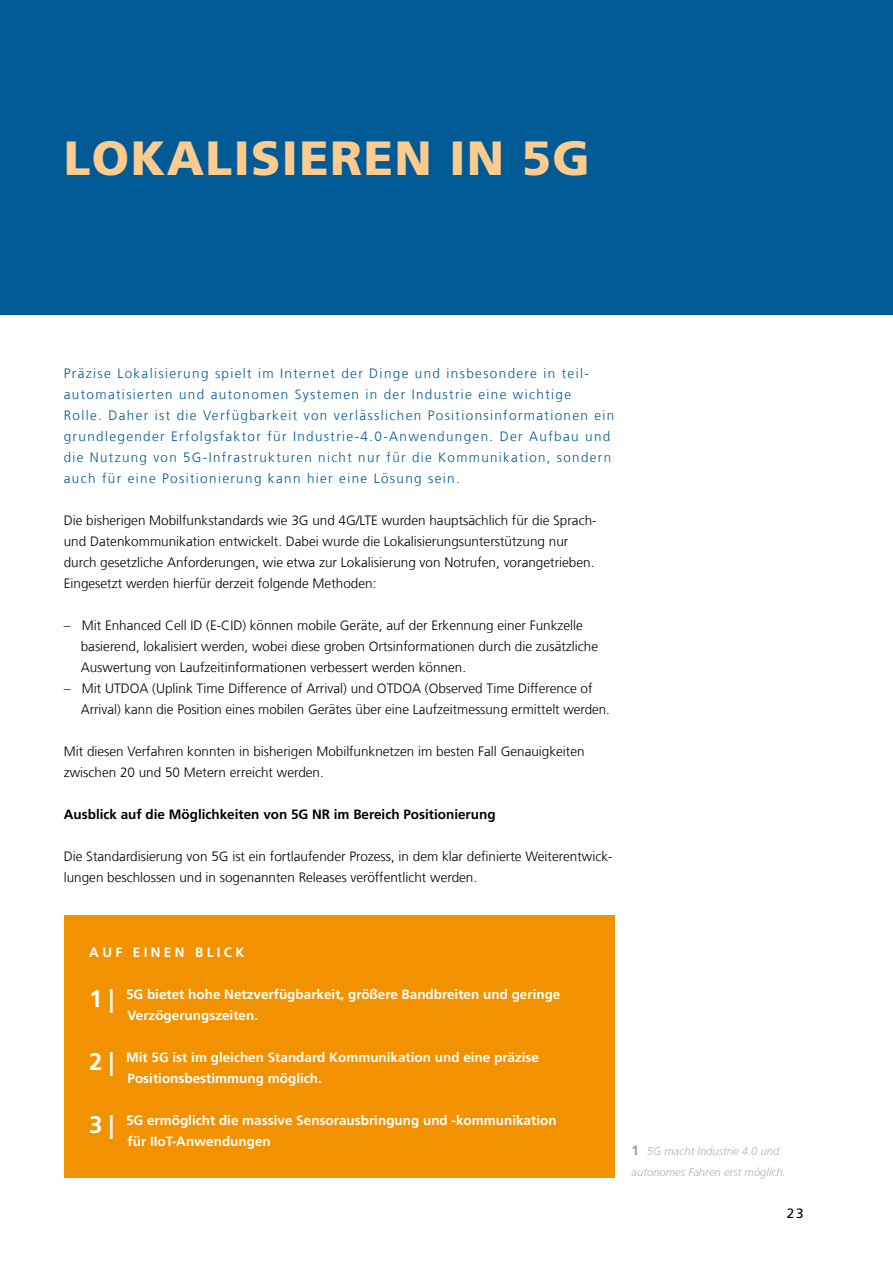
<style>
.page{position:relative;width:893px;height:1263px;background:#fff}
.page>*{position:absolute;margin:0;border:0;box-sizing:border-box;transform-origin:0 0}
.t1{font:900 48px "Frutiger LT Com";letter-spacing:.03em;color:#fccb8e}
.t2{font:300 13.5px/21px "Frutiger LT Com";color:#000}
.t3{font:300 13.5px/21px "Frutiger LT Com";letter-spacing:.1em;color:#005a95}
.t4{font:700 13.5px/21px "Frutiger LT Com";color:#fff}
.t5{font:700 13.5px "Frutiger LT Com";color:#000}
.t6{font:700 13.5px "Frutiger LT Com";letter-spacing:.25em;color:#fff}
.t7{font:13.5px "Frutiger LT Com";color:#000}
.t8{font:italic 300 11.25px/21px "Frutiger LT Com";color:#b3b2b2}
.s1{font-size:24px}
.s2{font-weight:700;font-style:normal;font-size:13.5px;color:#9d9d9c}
</style>
<div class="page">
<div style="left:0;top:0;width:893px;height:315px;background:#005a95"></div>
<div style="left:64px;top:916px;width:550px;height:262px;background:#f39200"></div>
<h1 class="t1" style="left:64px;top:130px;width:528px">LOKALISIEREN IN 5G</h1>
<p class="t3" style="left:64px;top:363px;width:552px">Präzise Lokalisierung spielt im Internet der Dinge und insbesondere in teil&shy;automatisierten und autonomen Systemen in der Industrie eine wichtige<br>Rolle. Daher ist die Verfügbarkeit von verlässlichen Positionsinformationen ein grundlegender Erfolgsfaktor für Industrie-4.0-Anwendungen. Der Aufbau und die Nutzung von 5G-Infrastrukturen nicht nur für die Kommunikation, sondern auch für eine Positionierung kann hier eine Lösung sein.</p>
<p class="t2" style="left:64px;top:510px;width:534px">Die bisherigen Mobilfunkstandards wie 3G und 4G/LTE wurden hauptsächlich für die Sprach&shy;und Datenkommunikation entwickelt. Dabei wurde die Lokalisierungsunterstützung nur durch gesetzliche Anforderungen, wie etwa zur Lokalisierung von Notrufen, vorangetrieben.<br>Eingesetzt werden hierfür derzeit folgende Methoden:</p>
<p class="t2" style="left:81px;top:615px;width:519px;text-indent:-17px">– Mit Enhanced Cell ID (E-CID) können mobile Geräte, auf der Erkennung einer Funkzelle basierend, lokalisiert werden, wobei diese groben Ortsinformationen durch die zusätzliche<br>Auswertung von Laufzeitinformationen verbessert werden können.</p>
<p class="t2" style="left:81px;top:678px;width:531px;text-indent:-17px">– Mit UTDOA (Uplink Time Difference of Arrival) und OTDOA (Observed Time Difference of<br>Arrival) kann die Position eines mobilen Gerätes über eine Laufzeitmessung ermittelt werden.</p>
<p class="t2" style="left:64px;top:741px;width:522px">Mit diesen Verfahren konnten in bisherigen Mobilfunknetzen im besten Fall Genauigkeiten zwischen 20 und 50 Metern erreicht werden.</p>
<p class="t5" style="left:64px;top:806px;width:433px">Ausblick auf die Möglichkeiten von 5G NR im Bereich Positionierung</p>
<p class="t2" style="left:64px;top:846px;width:550px">Die Standardisierung von 5G ist ein fortlaufender Prozess, in dem klar definierte Weiterentwick&shy;lungen beschlossen und in sogenannten Releases veröffentlicht werden.</p>
<p class="t6" style="left:89px;top:945px;width:157px">AUF EINEN BLICK</p>
<p class="t4" style="left:128px;top:984px;width:434px;text-indent:-38px"><span class="s1">1 |</span> 5G bietet hohe Netzverfügbarkeit, größere Bandbreiten und geringe<br>Verzögerungszeiten.</p>
<p class="t4" style="left:128px;top:1047px;width:413px;text-indent:-38px"><span class="s1">2 |</span> Mit 5G ist im gleichen Standard Kommunikation und eine präzise<br>Positionsbestimmung möglich.</p>
<p class="t4" style="left:128px;top:1110px;width:431px;text-indent:-38px"><span class="s1">3 |</span> 5G ermöglicht die massive Sensorausbringung und -kommunikation für IIoT-Anwendungen</p>
<p class="t8" style="left:631px;top:1140px;width:156px"><span class="s2">1</span> 5G macht Industrie 4.0 und autonomes Fahren erst möglich.</p>
<p class="t7" style="left:787px;top:1205px;width:18px">23</p>
</div>
